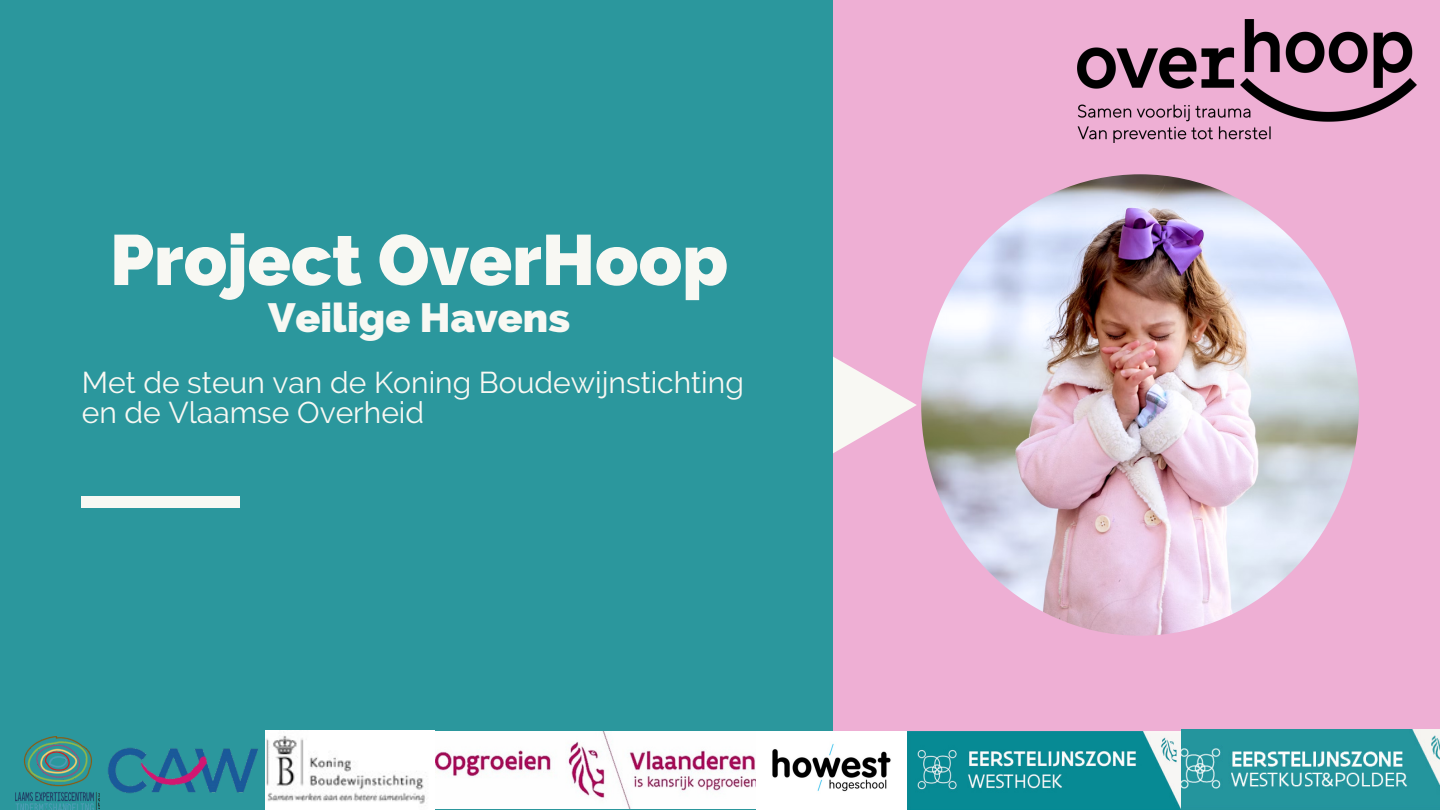
<style>
.page{position:relative;width:1440px;height:810px;background:#eeafd4}
.page>*{position:absolute;margin:0;border:0;box-sizing:border-box;transform-origin:0 0}
.t1{font:800 71px "Raleway";color:#f8f8f3}
.t2{font:800 41px "Raleway";color:#f8f8f3}
.t3{font:30px/30px "Raleway";color:#f8f8f3}
</style>
<div class="page">
<svg style="left:833px;top:357px;width:84px;height:96px;fill:#f6f0ef"></svg>
<div style="left:0;top:0;width:833px;height:810px;background:#2b979d"></div>
<div style="left:82px;top:496px;width:158px;height:11px;background:#f8f8f3"></div>
<img style="left:265px;top:731px;width:916px;height:79px">
<img style="left:921px;top:174px;width:438px;height:462px;border-radius:50%">
<img style="left:1078px;top:19px;width:339px;height:123px">
<img style="left:1181px;top:729px;width:259px;height:81px">
<img style="left:15px;top:736px;width:85px;height:74px">
<img style="left:81px;top:730px;width:194px;height:70px">
<h1 class="t1" style="left:110px;top:218px;width:620px">Project OverHoop</h1>
<h1 class="t2" style="left:268px;top:293px;width:303px">Veilige Havens</h1>
<p class="t3" style="left:82px;top:367px;width:664px">Met de steun van de Koning Boudewijnstichting en de Vlaamse Overheid</p>
</div>
